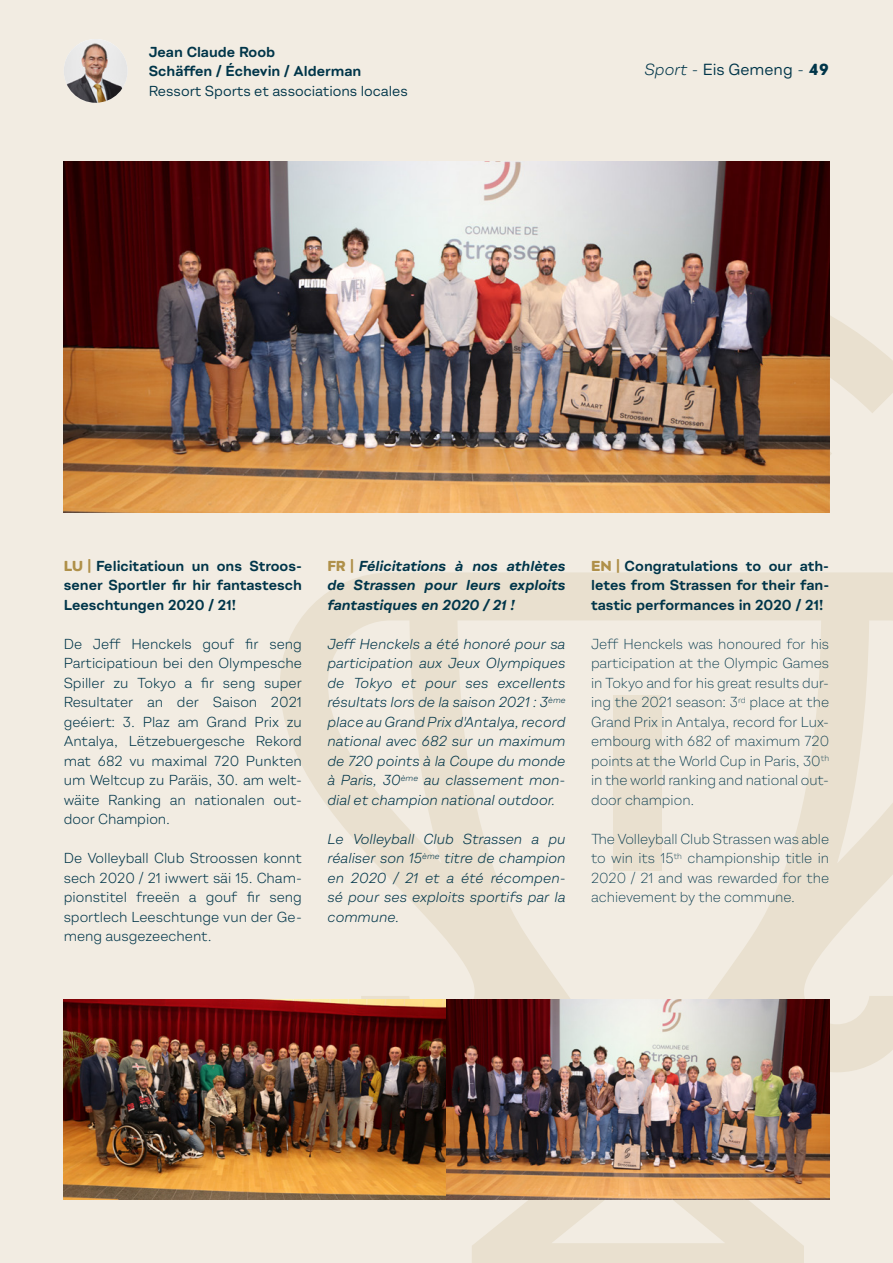
<style>
.page{position:relative;width:893px;height:1263px;background:#f2ece2}
.page>*{position:absolute;margin:0;border:0;box-sizing:border-box;transform-origin:0 0}
.t1{font:15px "Montreux GS";color:#003549}
.t2{font:13.5px/19.5px "Montreux GS";color:#003549;text-align:justify}
.t3{font:italic 13.5px/19.5px "Montreux GS";color:#003549;text-align:justify}
.t4{font:300 13.5px/19.5px "Montreux GS";color:#003549;text-align:justify}
.t5{font:700 13.5px/19.5px "Montreux GS";color:#003549;text-align:justify}
.t6{font:italic 700 13.5px/19.5px "Montreux GS";color:#003549;text-align:justify}
.t7{font:13.5px "Montreux GS";color:#003549}
.s1{font-style:italic}
.s2{font-style:inherit}
.s3{font-weight:800}
.s4{font-weight:800;color:#af9049}
.s5{font-weight:800;font-style:normal;color:#af9049}
</style>
<div class="page">
<svg style="left:280px;top:572px;width:613px;height:691px"></svg>
<svg style="left:829px;top:227px;width:64px;height:186px"></svg>
<img style="left:64px;top:161px;width:765px;height:351px">
<img style="left:64px;top:1000px;width:765px;height:199px">
<img style="left:64px;top:39px;width:64px;height:64px;border-radius:32px">
<p class="t5" style="left:149px;top:42px;width:214px">Jean Claude Roob<br>Schäffen / Échevin / Alderman</p>
<p class="t7" style="left:149px;top:82px;width:261px">Ressort Sports et associations locales</p>
<p class="t1" style="left:645px;top:61px;width:186px"><span class="s1">Sport</span> <span class="s2">-</span> Eis Gemeng <span class="s2">-</span> <span class="s3">49</span></p>
<p class="t5" style="left:64px;top:556px;width:240px"><span class="s4">LU |</span> Felicitatioun un ons Stroos&shy;sener Sportler fir hir fantastesch Leeschtungen 2020 / 21!</p>
<p class="t2" style="left:64px;top:634px;width:240px">De Jeff Henckels gouf fir seng Participatioun bei den Olympesche Spiller zu Tokyo a fir seng super Resultater an der Saison 2021 geéiert: 3. Plaz am Grand Prix zu Antalya, Lëtzebuergesche Rekord mat 682 vu maximal 720 Punkten um Weltcup zu Paräis, 30. am welt&shy;wäite Ranking an nationalen out&shy;door Champion.</p>
<p class="t2" style="left:64px;top:848px;width:240px">De Volleyball Club Stroossen konnt sech 2020 / 21 iwwert säi 15. Cham&shy;pionstitel freeën a gouf fir seng sportlech Leeschtunge vun der Ge&shy;meng ausgezeechent.</p>
<p class="t6" style="left:327px;top:556px;width:240px"><span class="s5">FR |</span> Félicitations à nos athlètes de Strassen pour leurs exploits fantastiques en 2020 / 21 !</p>
<p class="t3" style="left:327px;top:634px;width:240px">Jeff Henckels a été honoré pour sa participation aux Jeux Olympiques de Tokyo et pour ses excellents résultats lors de la saison 2021 : 3<sup>ème </sup>place au Grand Prix d'Antalya, record national avec 682 sur un maximum de 720 points à la Coupe du monde à Paris, 30<sup>ème</sup> au classement mon&shy;dial et champion national outdoor.</p>
<p class="t3" style="left:327px;top:829px;width:240px">Le Volleyball Club Strassen a pu réaliser son 15<sup>ème</sup> titre de champion en 2020 / 21 et a été récompen&shy;sé pour ses exploits sportifs par la commune.</p>
<p class="t5" style="left:591px;top:556px;width:240px"><span class="s4">EN |</span> Congratulations to our ath&shy;letes from Strassen for their fan&shy;tastic performances in 2020 / 21!</p>
<p class="t4" style="left:591px;top:634px;width:240px">Jeff Henckels was honoured for his participation at the Olympic Games in Tokyo and for his great results dur&shy;ing the 2021 season: 3<sup>rd</sup> place at the Grand Prix in Antalya, record for Lux&shy;embourg with 682 of maximum 720 points at the World Cup in Paris, 30<sup>th </sup>in the world ranking and national out&shy;door champion.</p>
<p class="t4" style="left:591px;top:829px;width:240px">The Volleyball Club Strassen was able to win its 15<sup>th</sup> championship title in 2020 / 21 and was rewarded for the achievement by the commune.</p>
</div>
